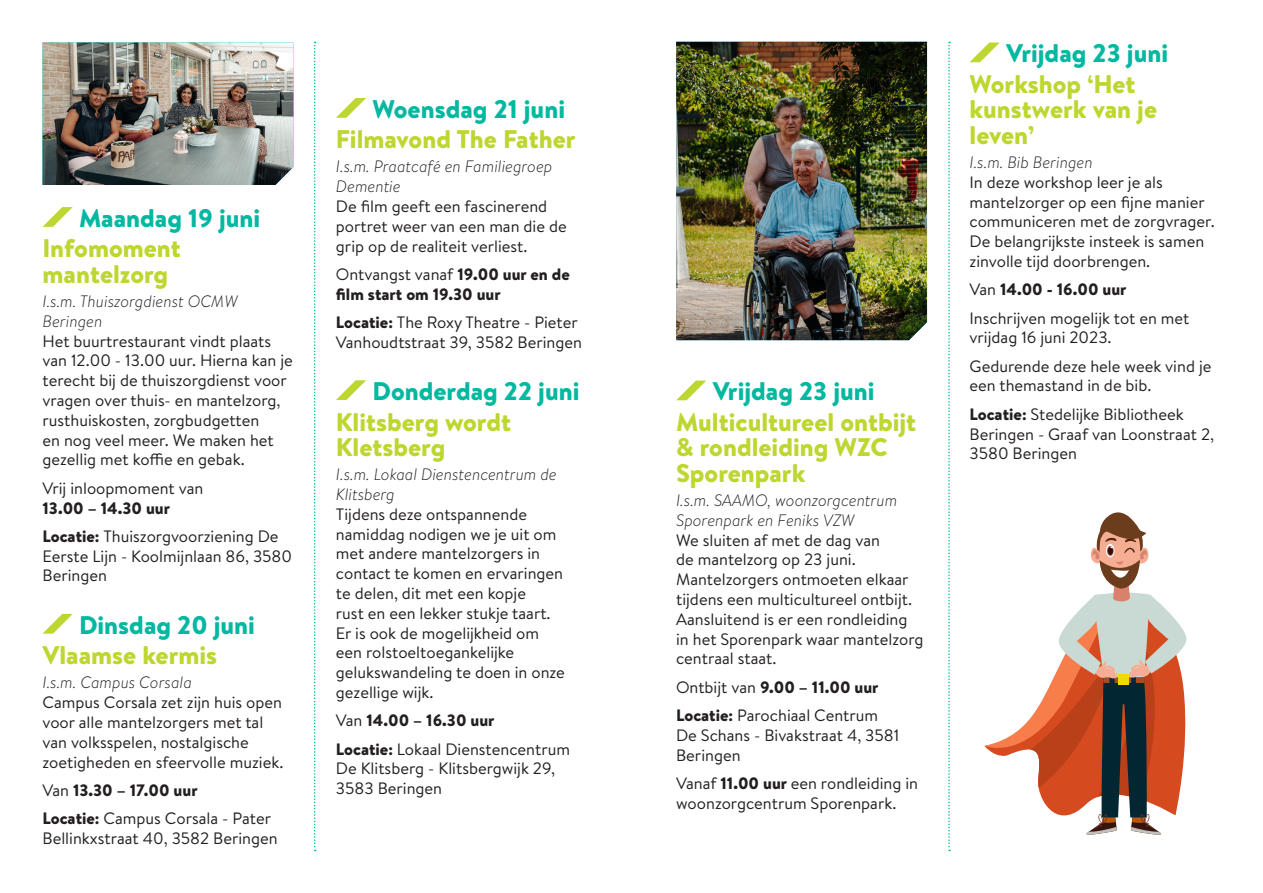
<style>
.page{position:relative;width:1263px;height:893px;background:#fff}
.page>*{position:absolute;margin:0;border:0;box-sizing:border-box;transform-origin:0 0}
.t1{font:900 25.5px/30.6px "Brandon Text";color:#bed630}
.t2{font:900 25.5px/30.6px "Brandon Text";color:#03b8a0}
.t3{font:16.5px/19.8px "Brandon Text";color:#231f20}
.t4{font:900 16.5px/19.8px "Brandon Text";color:#231f20}
.s1{color:#bed630}
.s2{font-weight:300;font-style:italic}
.s3{font-weight:900}
.s4{color:#03b8a0}
.s5{font-weight:400}
</style>
<div class="page">
<svg style="left:43px;top:207px;width:30px;height:20px"></svg>
<svg style="left:43px;top:614px;width:30px;height:20px"></svg>
<svg style="left:336px;top:98px;width:30px;height:20px"></svg>
<svg style="left:336px;top:380px;width:30px;height:20px"></svg>
<svg style="left:314px;top:42px;width:2px;height:809px"></svg>
<img style="left:43px;top:43px;width:250px;height:142px">
<svg style="left:948px;top:42px;width:2px;height:809px"></svg>
<svg style="left:676px;top:381px;width:30px;height:19px"></svg>
<svg style="left:970px;top:43px;width:29px;height:19px"></svg>
<img style="left:676px;top:42px;width:251px;height:298px">
<svg style="left:984px;top:512px;width:203px;height:323px"></svg>
<p class="t2" style="left:43px;top:202px;width:219px;text-indent:37px">Maandag 19 juni<br><span class="s1">Infomoment</span></p>
<p class="t1" style="left:43px;top:258px;width:127px">mantelzorg</p>
<p class="t3" style="left:43px;top:291px;width:252px"><span class="s2">I.s.m. Thuiszorgdienst OCMW<br>Beringen<br></span>Het buurtrestaurant vindt plaats van 12.00 - 13.00 uur. Hierna kan je terecht bij de thuiszorgdienst voor vragen over thuis- en mantelzorg, rusthuiskosten, zorgbudgetten<br>en nog veel meer. We maken het gezellig met koffie en gebak.</p>
<p class="t3" style="left:43px;top:478px;width:162px">Vrij inloopmoment van<br><span class="s3">13.00 – 14.30 uur</span></p>
<p class="t3" style="left:43px;top:526px;width:251px"><span class="s3">Locatie:</span> Thuiszorgvoorziening De<br>Eerste Lijn - Koolmijnlaan 86, 3580<br>Beringen</p>
<p class="t2" style="left:43px;top:609px;width:214px;text-indent:37px">Dinsdag 20 juni<br><span class="s1">Vlaamse kermis</span></p>
<p class="t3" style="left:43px;top:672px;width:242px"><span class="s2">I.s.m. Campus Corsala<br></span>Campus Corsala zet zijn huis open voor alle mantelzorgers met tal van volksspelen, nostalgische zoetigheden en sfeervolle muziek.</p>
<p class="t3" style="left:43px;top:775px;width:230px;line-height:28.3px">Van <span class="s3">13.30 – 17.00 uur<br>Locatie:</span> Campus Corsala - Pater</p>
<p class="t3" style="left:43px;top:828px;width:237px">Bellinkxstraat 40, 3582 Beringen</p>
<p class="t1" style="left:336px;top:93px;width:241px;text-indent:37px"><span class="s4">Woensdag 21 juni<br></span>Filmavond The Father</p>
<p class="t3" style="left:336px;top:156px;width:232px"><span class="s2">I.s.m. Praatcafé en Familiegroep<br>Dementie<br></span>De film geeft een fascinerend portret weer van een man die de grip op de realiteit verliest.</p>
<p class="t4" style="left:336px;top:264px;width:235px"><span class="s5">Ontvangst vanaf</span> 19.00 uur en de film start om 19.30 uur</p>
<p class="t3" style="left:336px;top:312px;width:248px"><span class="s3">Locatie:</span> The Roxy Theatre - Pieter<br>Vanhoudtstraat 39, 3582 Beringen</p>
<p class="t2" style="left:336px;top:375px;width:245px;text-indent:37px">Donderdag 22 juni<br><span class="s1">Klitsberg wordt</span></p>
<p class="t1" style="left:336px;top:432px;width:111px">Kletsberg</p>
<p class="t3" style="left:336px;top:464px;width:230px"><span class="s2">I.s.m. Lokaal Dienstencentrum de<br>Klitsberg<br></span>Tijdens deze ontspannende namiddag nodigen we je uit om met andere mantelzorgers in contact te komen en ervaringen te delen, dit met een kopje<br>rust en een lekker stukje taart.<br>Er is ook de mogelijkheid om een rolstoeltoegankelijke gelukswandeling te doen in onze gezellige wijk.</p>
<p class="t3" style="left:336px;top:706px;width:236px;line-height:28.3px">Van <span class="s3">14.00 – 16.30 uur<br>Locatie:</span> Lokaal Dienstencentrum</p>
<p class="t3" style="left:336px;top:758px;width:221px">De Klitsberg - Klitsbergwijk 29,<br>3583 Beringen</p>
<p class="t1" style="left:676px;top:376px;width:242px;text-align:center"><span class="s4">Vrijdag 23 juni<br></span>Multicultureel ontbijt</p>
<p class="t1" style="left:676px;top:434px;width:213px;line-height:25.5px">&amp; rondleiding WZC<br>Sporenpark</p>
<p class="t3" style="left:676px;top:490px;width:249px"><span class="s2">I.s.m. SAAMO, woonzorgcentrum<br>Sporenpark en Feniks VZW<br></span>We sluiten af met de dag van<br>de mantelzorg op 23 juni.<br>Mantelzorgers ontmoeten elkaar tijdens een multicultureel ontbijt.<br>Aansluitend is er een rondleiding in het Sporenpark waar mantelzorg centraal staat.</p>
<p class="t3" style="left:676px;top:672px;width:204px;line-height:28.3px">Ontbijt van <span class="s3">9.00 – 11.00 uur<br>Locatie:</span> Parochiaal Centrum</p>
<p class="t3" style="left:676px;top:725px;width:225px">De Schans - Bivakstraat 4, 3581<br>Beringen</p>
<p class="t3" style="left:676px;top:773px;width:243px">Vanaf <span class="s3">11.00 uur</span> een rondleiding in woonzorgcentrum Sporenpark.</p>
<p class="t2" style="left:969px;top:38px;width:200px;text-indent:37px">Vrijdag 23 juni<br><span class="s1">Workshop ‘Het</span></p>
<p class="t1" style="left:969px;top:96px;width:189px;line-height:25.5px">kunstwerk van je leven’</p>
<p class="t3" style="left:969px;top:152px;width:247px"><span class="s2">I.s.m. Bib Beringen<br></span>In deze workshop leer je als mantelzorger op een fijne manier communiceren met de zorgvrager.<br>De belangrijkste insteek is samen zinvolle tijd doorbrengen.</p>
<p class="t3" style="left:969px;top:275px;width:221px;line-height:28.3px">Van <span class="s3">14.00 - 16.00 uur<br></span>Inschrijven mogelijk tot en met</p>
<p class="t3" style="left:969px;top:323px;width:243px;line-height:28.3px">vrijdag 16 juni 2023.<br>Gedurende deze hele week vind je</p>
<p class="t3" style="left:969px;top:371px;width:216px;line-height:28.3px">een themastand in de bib.<br><span class="s3">Locatie:</span> Stedelijke Bibliotheek</p>
<p class="t3" style="left:969px;top:423px;width:246px">Beringen - Graaf van Loonstraat 2,<br>3580 Beringen</p>
</div>
